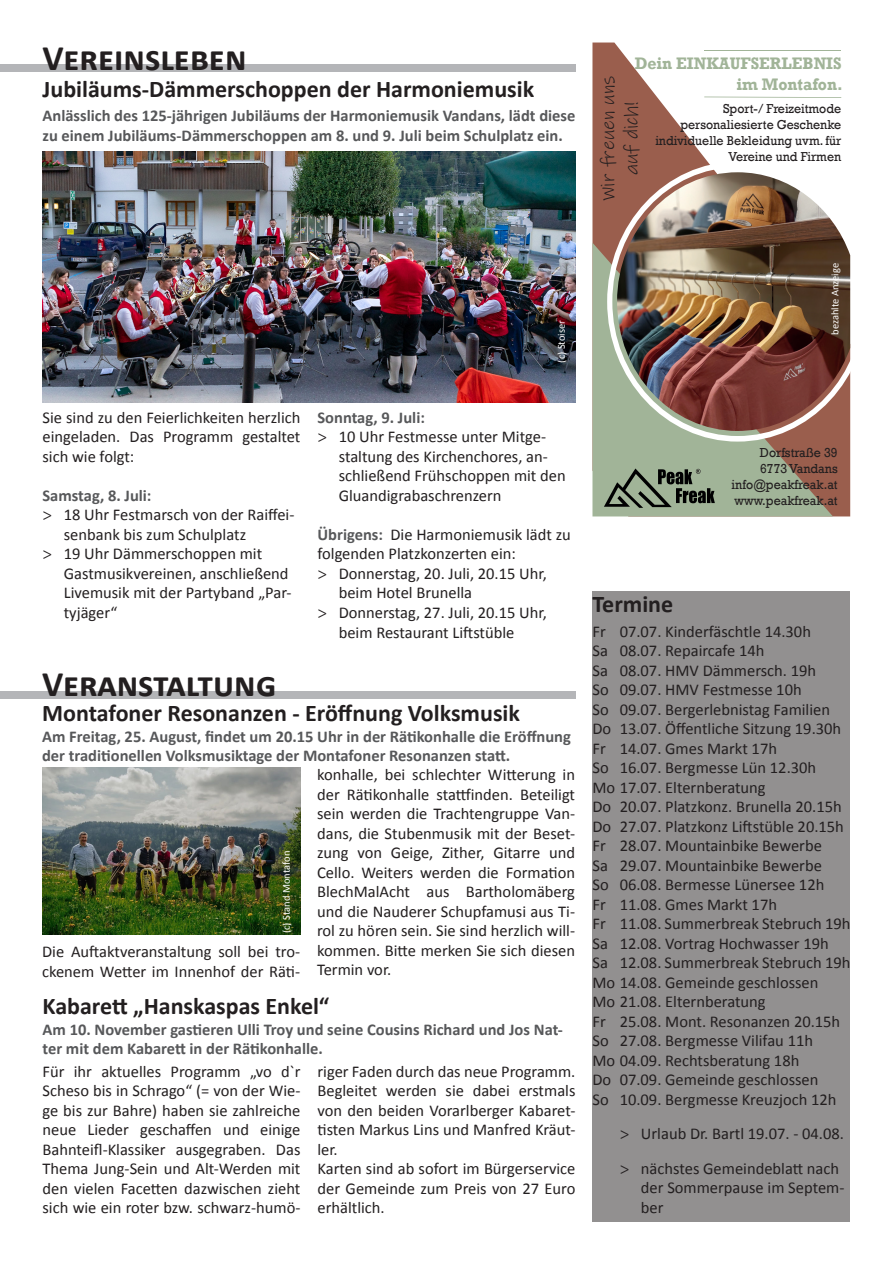
<style>
.page{position:relative;width:893px;height:1263px;background:#fff}
.page>*{position:absolute;margin:0;border:0;box-sizing:border-box;transform-origin:0 0}
.Ü1-Calibri{font:700 36px "Calibri";color:#231f20}
.Ü2-Calibri{font:700 24px "Calibri";color:#231f20}
.t1{font:19.35px/23.2px "Ink Free";color:#231f20;text-align:center;scale:1.07 1}
.t2{font:700 17.1px/20.5px "Rockwell";color:#a1b498;text-align:right;scale:.93 1}
.Haupttext-Calibri{font:16.5px/19.5px "Calibri";color:#231f20}
.Text_grau_fett_-_Cal{font:700 16.5px/19.5px "Calibri";color:#57585a}
.Text_grau_fett_-_Cal-2{font:16.5px/19.5px "Calibri";color:#231f20}
.t3{font:13.35px/16px "Rockwell";color:#231f20;text-align:right;scale:.93 1}
.Fotobeschriftung{font:10.5px "Calibri";color:#fff}
.s1{font-family:"Myriad Pro"}
.s2{font-weight:700;color:#57585a}
</style>
<div class="page">
<svg style="left:592px;top:43px;width:258px;height:473px"></svg>
<svg style="left:592px;top:243px;width:241px;height:273px;background:#a0a68c"></svg>
<svg style="left:607px;top:162px;width:243px;height:279px"></svg>
<img style="left:617px;top:172px;width:233px;height:259px">
<svg style="left:604px;top:468px;width:111px;height:40px;background:#717e6b"></svg>
<svg style="left:704px;top:97px;width:137px;height:1px"></svg>
<hr style="left:704px;top:50px;width:137px;height:1px;background:#a1b498">
<div style="left:592px;top:591px;width:258px;height:630px;background:#929090"></div>
<div style="left:0;top:64px;width:575px;height:8px;background:#b4b5b8"></div>
<div style="left:0;top:691px;width:575px;height:8px;background:#b4b5b8"></div>
<img style="left:43px;top:152px;width:532px;height:251px">
<img style="left:43px;top:768px;width:257px;height:166px">
<p class="Ü1-Calibri" style="left:43px;top:32px;width:205px">Vereinsleben</p>
<p class="Text_grau_fett_-_Cal" style="left:43px;top:105px;width:534px">Anlässlich des 125-jährigen Jubiläums der Harmoniemusik Vandans, lädt diese zu einem Jubiläums-Dämmerschoppen am 8. und 9. Juli beim Schulplatz ein.</p>
<p class="Ü2-Calibri" style="left:43px;top:72px;width:493px">Jubiläums-Dämmerschoppen der Harmoniemusik</p>
<p class="t2" style="left:635px;top:53px;width:225px">Dein EINKAUFSERLEBNIS im Montafon.</p>
<p class="t3" style="left:655px;top:101px;width:201px">Sport-/ Freizeitmode personaliesierte Geschenke individuelle Bekleidung uvm. für<br>Vereine und Firmen</p>
<p class="t1" style="left:596px;top:201px;width:119px;rotate:-90deg">Wir freuen uns auf dich!</p>
<p class="Fotobeschriftung" style="left:554px;top:363px;width:44px;rotate:-90deg">(c) Stoiser</p>
<p class="Fotobeschriftung" style="left:828px;top:335px;width:73px;rotate:-90deg">bezahlte Anzeige</p>
<p class="Haupttext-Calibri" style="left:43px;top:407px;width:259px;text-align:justify">Sie sind zu den Feierlichkeiten herzlich eingeladen. Das Programm gestaltet sich wie folgt:</p>
<p class="Text_grau_fett_-_Cal" style="left:43px;top:485px;width:111px">Samstag, 8. Juli:</p>
<p class="Haupttext-Calibri" style="left:64px;top:505px;width:232px;text-indent:-21px"><span class="s1">&gt;</span> 18 Uhr Festmarsch von der Raiffei&shy;senbank bis zum Schulplatz</p>
<p class="Haupttext-Calibri" style="left:64px;top:544px;width:229px;text-indent:-21px"><span class="s1">&gt;</span> 19 Uhr Dämmerschoppen mit<br>Gastmusikvereinen, anschließend<br>Livemusik mit der Partyband „Par&shy;tyjäger“</p>
<p class="Text_grau_fett_-_Cal" style="left:317px;top:407px;width:109px">Sonntag, 9. Juli:</p>
<p class="Haupttext-Calibri" style="left:339px;top:427px;width:228px;text-indent:-21px"><span class="s1">&gt;</span> 10 Uhr Festmesse unter Mitge&shy;staltung des Kirchenchores, an&shy;schließend Frühschoppen mit den<br>Gluandigrabaschrenzern</p>
<p class="Text_grau_fett_-_Cal-2" style="left:317px;top:524px;width:255px"><span class="s2">Übrigens:</span> Die Harmoniemusik lädt zu folgenden Platzkonzerten ein:</p>
<p class="Haupttext-Calibri" style="left:339px;top:563px;width:210px;text-indent:-21px"><span class="s1">&gt;</span> Donnerstag, 20. Juli, 20.15 Uhr, beim Hotel Brunella</p>
<p class="Haupttext-Calibri" style="left:339px;top:602px;width:210px;text-indent:-21px"><span class="s1">&gt;</span> Donnerstag, 27. Juli, 20.15 Uhr, beim Restaurant Liftstüble</p>
<p class="Ü1-Calibri" style="left:42px;top:659px;width:236px">Veranstaltung</p>
<p class="Text_grau_fett_-_Cal" style="left:42px;top:726px;width:530px">Am Freitag, 25. August, findet um 20.15 Uhr in der Rätikonhalle die Eröffnung der traditionellen Volksmusiktage der Montafoner Resonanzen statt.</p>
<p class="Ü2-Calibri" style="left:42px;top:696px;width:479px">Montafoner Resonanzen - Eröffnung Volksmusik</p>
<p class="Fotobeschriftung" style="left:279px;top:933px;width:84px;rotate:-90deg">(c) Stand Montafon</p>
<p class="Haupttext-Calibri" style="left:42px;top:941px;width:259px">Die Auftaktveranstaltung soll bei tro&shy;ckenem Wetter im Innenhof der Räti-</p>
<p class="Haupttext-Calibri" style="left:317px;top:764px;width:259px;text-align:justify">konhalle, bei schlechter Witterung in der Rätikonhalle stattfinden. Beteiligt sein werden die Trachtengruppe Van&shy;dans, die Stubenmusik mit der Beset&shy;zung von Geige, Zither, Gitarre und Cello. Weiters werden die Formation BlechMalAcht aus Bartholomäberg und die Nauderer Schupfamusi aus Ti&shy;rol zu hören sein. Sie sind herzlich will&shy;kommen. Bitte merken Sie sich diesen Termin vor.</p>
<p class="Ü2-Calibri" style="left:43px;top:989px;width:288px">Kabarett „Hanskaspas Enkel“</p>
<p class="Text_grau_fett_-_Cal" style="left:43px;top:1019px;width:522px">Am 10. November gastieren Ulli Troy und seine Cousins Richard und Jos Nat&shy;ter mit dem Kabarett in der Rätikonhalle.</p>
<p class="Haupttext-Calibri" style="left:43px;top:1061px;width:259px;text-align:justify">Für ihr aktuelles Programm „vo d`r Scheso bis in Schrago“ (= von der Wie&shy;ge bis zur Bahre) haben sie zahlreiche neue Lieder geschaffen und einige Bahnteifl-Klassiker ausgegraben. Das Thema Jung-Sein und Alt-Werden mit den vielen Facetten dazwischen zieht sich wie ein roter bzw. schwarz-humö-</p>
<p class="Haupttext-Calibri" style="left:317px;top:1061px;width:259px;text-align:justify">riger Faden durch das neue Programm.<br>Begleitet werden sie dabei erstmals von den beiden Vorarlberger Kabaret&shy;tisten Markus Lins und Manfred Kräut&shy;ler.</p>
<p class="Haupttext-Calibri" style="left:317px;top:1158px;width:259px;text-align:justify">Karten sind ab sofort im Bürgerservice der Gemeinde zum Preis von 27 Euro erhältlich.</p>
<p class="Ü2-Calibri" style="left:592px;top:587px;width:82px">Termine</p>
<p class="t3" style="left:732px;top:445px;width:116px">Dorfstraße 39<br>6773 Vandans info@peakfreak.at www.peakfreak.at</p>
<p class="Haupttext-Calibri" style="left:620px;top:621px;width:193px">07.07. Kinderfäschtle 14.30h</p>
<p class="Haupttext-Calibri" style="left:620px;top:641px;width:146px">08.07. Repaircafe 14h</p>
<p class="Haupttext-Calibri" style="left:620px;top:660px;width:198px">08.07. HMV Dämmersch. 19h</p>
<p class="Haupttext-Calibri" style="left:620px;top:680px;width:183px">09.07. HMV Festmesse 10h</p>
<p class="Haupttext-Calibri" style="left:620px;top:699px;width:212px">09.07. Bergerlebnistag Familien</p>
<p class="Haupttext-Calibri" style="left:620px;top:719px;width:223px">13.07. Öffentliche Sitzung 19.30h</p>
<p class="Haupttext-Calibri" style="left:620px;top:738px;width:159px">14.07. Gmes Markt 17h</p>
<p class="Haupttext-Calibri" style="left:620px;top:758px;width:198px">16.07. Bergmesse Lün 12.30h</p>
<p class="Haupttext-Calibri" style="left:592px;top:777px;width:175px">Mo 17.07. Elternberatung</p>
<p class="Haupttext-Calibri" style="left:620px;top:797px;width:224px">20.07. Platzkonz. Brunella 20.15h</p>
<p class="Haupttext-Calibri" style="left:620px;top:816px;width:226px">27.07. Platzkonz Liftstüble 20.15h</p>
<p class="Haupttext-Calibri" style="left:620px;top:836px;width:204px">28.07. Mountainbike Bewerbe</p>
<p class="Haupttext-Calibri" style="left:620px;top:855px;width:204px">29.07. Mountainbike Bewerbe</p>
<p class="Haupttext-Calibri" style="left:620px;top:875px;width:206px">06.08. Bermesse Lünersee 12h</p>
<p class="Haupttext-Calibri" style="left:620px;top:894px;width:159px">11.08. Gmes Markt 17h</p>
<p class="Haupttext-Calibri" style="left:620px;top:914px;width:232px">11.08. Summerbreak Stebruch 19h</p>
<p class="Haupttext-Calibri" style="left:620px;top:933px;width:211px">12.08. Vortrag Hochwasser 19h</p>
<p class="Haupttext-Calibri" style="left:620px;top:953px;width:232px">12.08. Summerbreak Stebruch 19h</p>
<p class="Haupttext-Calibri" style="left:592px;top:972px;width:227px">Mo 14.08. Gemeinde geschlossen</p>
<p class="Haupttext-Calibri" style="left:592px;top:992px;width:175px">Mo 21.08. Elternberatung</p>
<p class="Haupttext-Calibri" style="left:620px;top:1011px;width:222px">25.08. Mont. Resonanzen 20.15h<br>27.08. Bergmesse Vilifau 11h</p>
<p class="Haupttext-Calibri" style="left:592px;top:1050px;width:208px">Mo 04.09. Rechtsberatung 18h</p>
<p class="Haupttext-Calibri" style="left:620px;top:1070px;width:200px">07.09. Gemeinde geschlossen</p>
<p class="Haupttext-Calibri" style="left:620px;top:1089px;width:218px">10.09. Bergmesse Kreuzjoch 12h</p>
<p class="Haupttext-Calibri" style="left:620px;top:1124px;width:226px"><span class="s1">&gt;</span> Urlaub Dr. Bartl 19.07. - 04.08.</p>
<p class="Haupttext-Calibri" style="left:641px;top:1158px;width:205px;text-indent:-21px"><span class="s1">&gt;</span> nächstes Gemeindeblatt nach der Sommerpause im Septem&shy;ber</p>
<p class="Haupttext-Calibri" style="left:592px;top:621px;width:15px">Fr</p>
<p class="Haupttext-Calibri" style="left:592px;top:641px;width:17px">Sa</p>
<p class="Haupttext-Calibri" style="left:592px;top:660px;width:17px">Sa</p>
<p class="Haupttext-Calibri" style="left:592px;top:680px;width:18px">So</p>
<p class="Haupttext-Calibri" style="left:592px;top:699px;width:18px">So</p>
<p class="Haupttext-Calibri" style="left:592px;top:719px;width:20px">Do</p>
<p class="Haupttext-Calibri" style="left:592px;top:738px;width:15px">Fr</p>
<p class="Haupttext-Calibri" style="left:592px;top:758px;width:18px">So</p>
<p class="Haupttext-Calibri" style="left:592px;top:797px;width:20px">Do</p>
<p class="Haupttext-Calibri" style="left:592px;top:816px;width:20px">Do</p>
<p class="Haupttext-Calibri" style="left:592px;top:836px;width:15px">Fr</p>
<p class="Haupttext-Calibri" style="left:592px;top:855px;width:17px">Sa</p>
<p class="Haupttext-Calibri" style="left:592px;top:875px;width:18px">So</p>
<p class="Haupttext-Calibri" style="left:592px;top:894px;width:15px">Fr</p>
<p class="Haupttext-Calibri" style="left:592px;top:914px;width:15px">Fr</p>
<p class="Haupttext-Calibri" style="left:592px;top:933px;width:17px">Sa</p>
<p class="Haupttext-Calibri" style="left:592px;top:953px;width:17px">Sa</p>
<p class="Haupttext-Calibri" style="left:592px;top:1011px;width:15px">Fr</p>
<p class="Haupttext-Calibri" style="left:592px;top:1031px;width:18px">So</p>
<p class="Haupttext-Calibri" style="left:592px;top:1070px;width:20px">Do</p>
<p class="Haupttext-Calibri" style="left:592px;top:1089px;width:18px">So</p>
</div>
